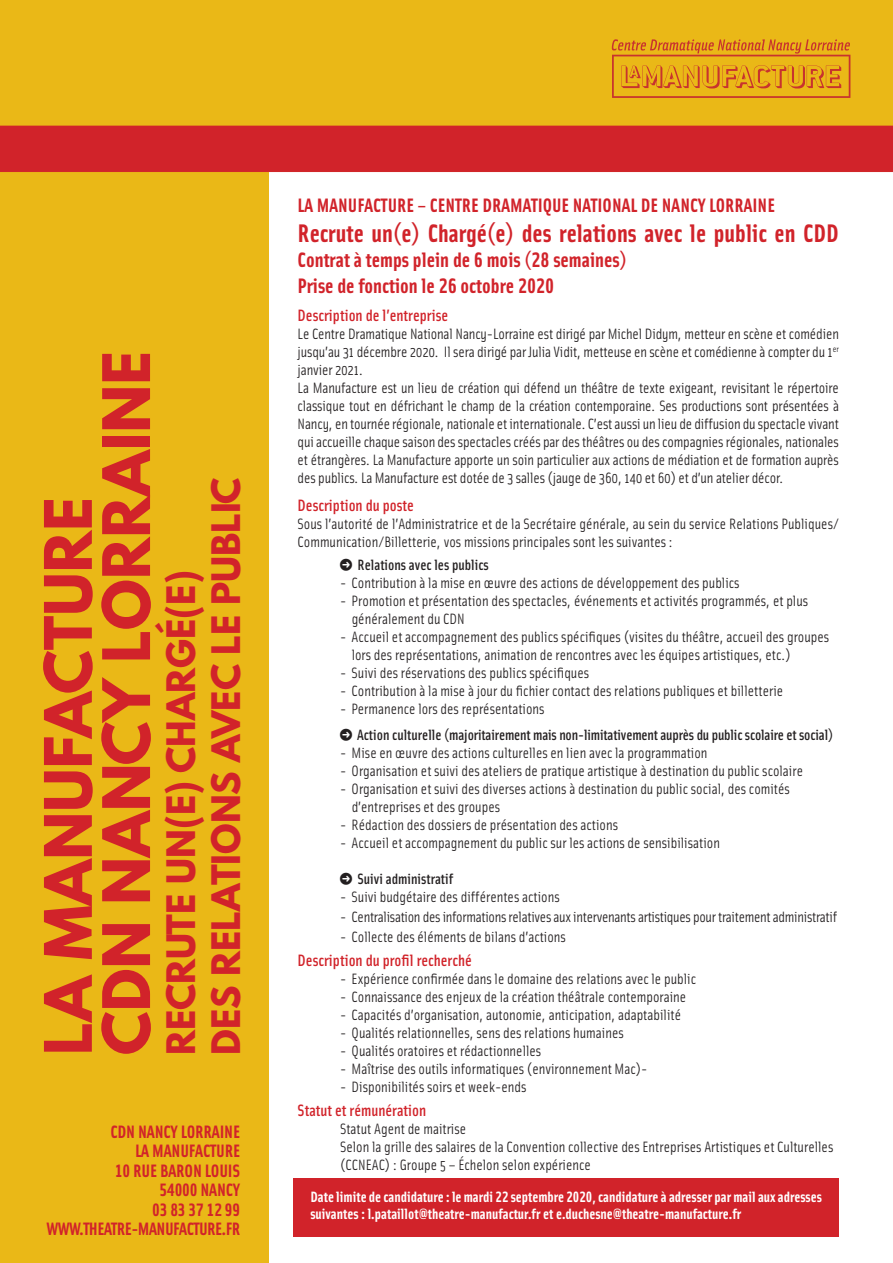
<style>
.page{position:relative;width:893px;height:1263px;background:#fff}
.page>*{position:absolute;margin:0;border:0;box-sizing:border-box;transform-origin:0 0}
.t1{font:700 58.05px "League Spartan";color:#d1232a}
.t2{font:700 34.8px/45.2px "League Spartan";color:#d1232a}
.t3{font:25.5px "Solex Bold Lining";color:#d1232a}
.t4{font:21px "Solex Bold Lining";color:#d1232a}
.t5{font:19.5px "Solex Bold Lining";color:#d1232a}
.t6{font:18px/19.5px "Solex Bold Lining";letter-spacing:-.01em;color:#d1232a;text-align:right}
.t7{font:18px "Solex Bold Lining";letter-spacing:-.03em;color:#d1232a}
.t8{font:16.5px "Solex Medium Lining";color:#d1232a}
.t9{font:15px/18px "Solex";color:#231f20}
.t10{font:15px/16.5px "Solex Bold Lining";color:#fff}
.t11{font:15px "Solex Medium Lining";letter-spacing:-.01em;color:#231f20}
.t12{font:15px "Solex";letter-spacing:-.02em;color:#231f20}
</style>
<div class="page">
<div style="left:0;top:0;width:268px;height:1263px;background:#eab817"></div>
<div style="left:293px;top:1178px;width:546px;height:58px;background:#d1232a"></div>
<div style="left:0;top:0;width:893px;height:172px;background:#eab817"></div>
<div style="left:0;top:125px;width:893px;height:47px;background:#d1232a"></div>
<svg style="left:611px;top:39px;width:239px;height:59px"></svg>
<p class="t1" style="left:23px;top:1055px;width:559px;rotate:-90deg">LA MANUFACTURE</p>
<p class="t1" style="left:81px;top:1055px;width:705px;rotate:-90deg">CDN NANCY LORRAINE</p>
<p class="t2" style="left:158px;top:1055px;width:579px;rotate:-90deg">RECRUTE UN(E) CHARGÉ(E)<br>DES RELATIONS AVEC LE PUBLIC</p>
<p class="t6" style="left:110px;top:1121px;width:131px">CDN NANCY LORRAINE<br>LA MANUFACTURE</p>
<p class="t6" style="left:115px;top:1160px;width:127px">10 RUE BARON LOUIS<br>54000 NANCY</p>
<p class="t6" style="left:152px;top:1199px;width:90px">03 83 37 12 99</p>
<p class="t7" style="left:46px;top:1217px;width:195px">WWW.THEATRE-MANUFACTURE.FR</p>
<p class="t5" style="left:298px;top:192px;width:479px">LA MANUFACTURE – CENTRE DRAMATIQUE NATIONAL DE NANCY LORRAINE</p>
<p class="t3" style="left:298px;top:217px;width:543px">Recrute un(e) Chargé(e) des relations avec le public en CDD</p>
<p class="t4" style="left:298px;top:246px;width:331px">Contrat à temps plein de 6 mois (28 semaines)</p>
<p class="t4" style="left:298px;top:272px;width:258px">Prise de fonction le 26 octobre 2020</p>
<p class="t8" style="left:298px;top:305px;width:152px">Description de l’entreprise</p>
<p class="t9" style="left:298px;top:324px;width:543px;text-align:justify">Le Centre Dramatique National Nancy-Lorraine est dirigé par Michel Didym, metteur en scène et comédien jusqu’au 31 décembre 2020. Il sera dirigé par Julia Vidit, metteuse en scène et comédienne à compter du 1<sup>er </sup>janvier 2021.</p>
<p class="t9" style="left:298px;top:378px;width:543px;text-align:justify">La Manufacture est un lieu de création qui défend un théâtre de texte exigeant, revisitant le répertoire classique tout en défrichant le champ de la création contemporaine. Ses productions sont présentées à Nancy, en tournée régionale, nationale et internationale. C’est aussi un lieu de diffusion du spectacle vivant qui accueille chaque saison des spectacles créés par des théâtres ou des compagnies régionales, nationales et étrangères. La Manufacture apporte un soin particulier aux actions de médiation et de formation auprès des publics. La Manufacture est dotée de 3 salles (jauge de 360, 140 et 60) et d’un atelier décor.</p>
<p class="t8" style="left:298px;top:495px;width:118px">Description du poste</p>
<p class="t9" style="left:298px;top:514px;width:543px">Sous l’autorité de l’Administratrice et de la Secrétaire générale, au sein du service Relations Publiques/<br>Communication/Billetterie, vos missions principales sont les suivantes :</p>
<p class="t11" style="left:358px;top:555px;width:133px">Relations avec les publics</p>
<p class="t9" style="left:340px;top:573px;width:401px">- Contribution à la mise en œuvre des actions de développement des publics</p>
<p class="t9" style="left:352px;top:591px;width:458px;text-indent:-11px">- Promotion et présentation des spectacles, événements et activités programmés, et plus généralement du CDN</p>
<p class="t9" style="left:352px;top:627px;width:479px;text-indent:-11px">- Accueil et accompagnement des publics spécifiques (visites du théâtre, accueil des groupes lors des représentations, animation de rencontres avec les équipes artistiques, etc.)</p>
<p class="t9" style="left:340px;top:663px;width:251px">- Suivi des réservations des publics spécifiques</p>
<p class="t9" style="left:340px;top:681px;width:445px">- Contribution à la mise à jour du fichier contact des relations publiques et billetterie</p>
<p class="t9" style="left:340px;top:699px;width:206px">- Permanence lors des représentations</p>
<p class="t11" style="left:357px;top:725px;width:478px">Action culturelle (majoritairement mais non-limitativement auprès du public scolaire et social)</p>
<p class="t9" style="left:340px;top:743px;width:369px">- Mise en œuvre des actions culturelles en lien avec la programmation</p>
<p class="t9" style="left:340px;top:761px;width:464px">- Organisation et suivi des ateliers de pratique artistique à destination du public scolaire</p>
<p class="t9" style="left:352px;top:779px;width:440px;text-indent:-11px">- Organisation et suivi des diverses actions à destination du public social, des comités d’entreprises et des groupes</p>
<p class="t9" style="left:340px;top:815px;width:279px">- Rédaction des dossiers de présentation des actions</p>
<p class="t9" style="left:340px;top:833px;width:381px">- Accueil et accompagnement du public sur les actions de sensibilisation</p>
<p class="t11" style="left:358px;top:869px;width:97px">Suivi administratif</p>
<p class="t9" style="left:340px;top:887px;width:221px">- Suivi budgétaire des différentes actions</p>
<p class="t12" style="left:340px;top:907px;width:498px">- Centralisation des informations relatives aux intervenants artistiques pour traitement administratif</p>
<p class="t9" style="left:340px;top:927px;width:227px">- Collecte des éléments de bilans d’actions</p>
<p class="t8" style="left:298px;top:950px;width:176px">Description du profil recherché</p>
<p class="t9" style="left:340px;top:970px;width:357px">- Expérience confirmée dans le domaine des relations avec le public</p>
<p class="t9" style="left:340px;top:988px;width:348px">- Connaissance des enjeux de la création théâtrale contemporaine</p>
<p class="t9" style="left:340px;top:1006px;width:342px">- Capacités d’organisation, autonomie, anticipation, adaptabilité</p>
<p class="t9" style="left:340px;top:1024px;width:285px">- Qualités relationnelles, sens des relations humaines</p>
<p class="t9" style="left:340px;top:1042px;width:203px">- Qualités oratoires et rédactionnelles</p>
<p class="t9" style="left:340px;top:1060px;width:309px">- Maîtrise des outils informatiques (environnement Mac)-</p>
<p class="t9" style="left:340px;top:1078px;width:188px">- Disponibilités soirs et week-ends</p>
<p class="t8" style="left:298px;top:1100px;width:130px">Statut et rémunération</p>
<p class="t9" style="left:340px;top:1120px;width:128px">Statut Agent de maitrise</p>
<p class="t9" style="left:340px;top:1138px;width:495px">Selon la grille des salaires de la Convention collective des Entreprises Artistiques et Culturelles (CCNEAC) : Groupe 5 – Échelon selon expérience</p>
<p class="t10" style="left:310px;top:1188px;width:513px">Date limite de candidature : le mardi 22 septembre 2020, candidature à adresser par mail aux adresses suivantes : l.pataillot@theatre-manufactur.fr et e.duchesne@theatre-manufacture.fr</p>
</div>
